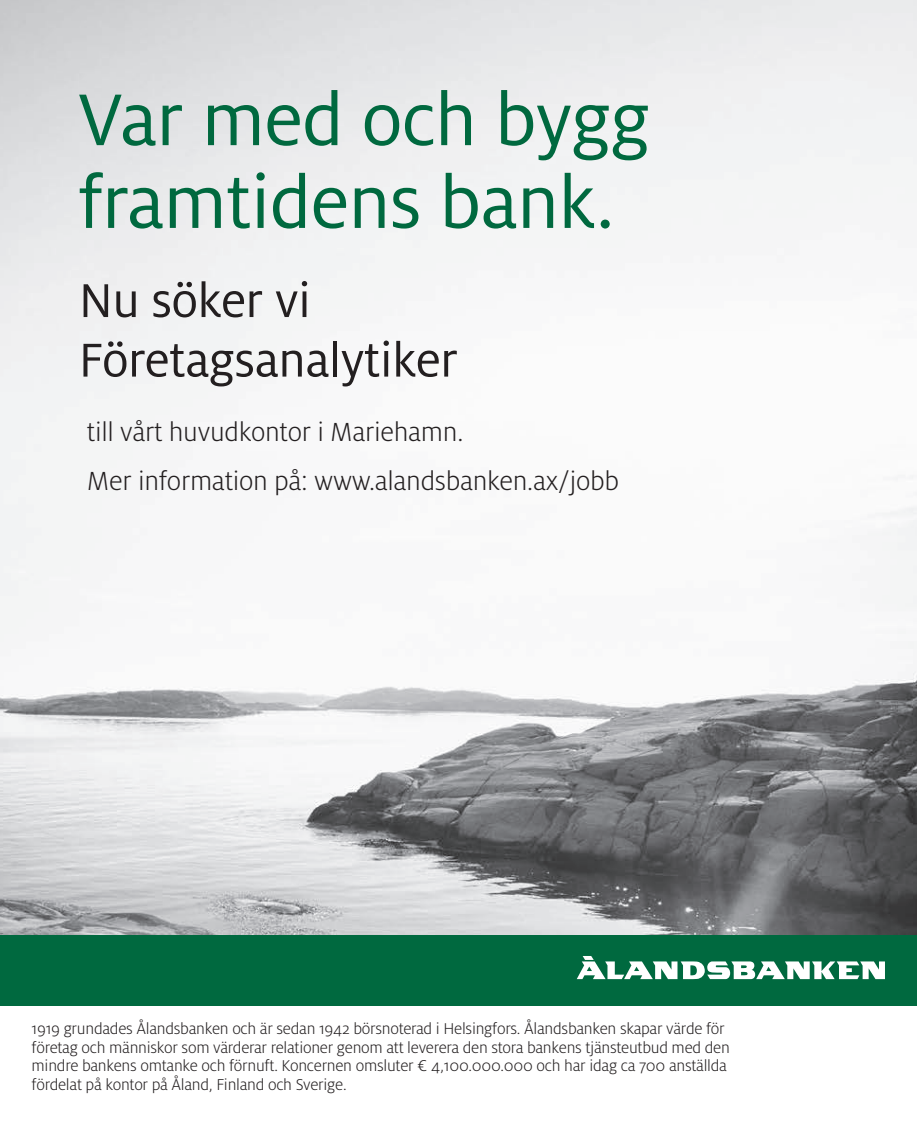
<style>
.page{position:relative;width:917px;height:1134px;background:#fff}
.page>*{position:absolute;margin:0;border:0;box-sizing:border-box;transform-origin:0 0}
.t1{font:81.2px/82.8px "Milo OT";letter-spacing:-.01em;color:#00693f}
.t2{font:52.4px/59.6px "Milo OT";letter-spacing:-.01em;color:#231f20}
.t3{font:300 29.2px/49.2px "Milo OT";letter-spacing:-.01em;color:#231f20}
.t4{font:300 17.2px/18.8px "Milo OT";letter-spacing:-.015em;color:#231f20}
</style>
<div class="page">
<img style="left:0;top:0;width:916px;height:935px">
<div style="left:0;top:935px;width:916px;height:70px;background:#00693f"></div>
<svg style="left:577px;top:956px;width:307px;height:23px"></svg>
<h1 class="t1" style="left:78px;top:83px;width:573px">Var med och bygg framtidens bank.</h1>
<h2 class="t2" style="left:79px;top:274px;width:380px">Nu söker vi<br>Företagsanalytiker</h2>
<h3 class="t3" style="left:87px;top:407px;width:533px">till vårt huvudkontor i Mariehamn.<br>Mer information på: www.alandsbanken.ax/jobb</h3>
<p class="t4" style="left:32px;top:1019px;width:699px">1919 grundades Ålandsbanken och är sedan 1942 börsnoterad i Helsingfors. Ålandsbanken skapar värde för företag och människor som värderar relationer genom att leverera den stora bankens tjänsteutbud med den mindre bankens omtanke och förnuft. Koncernen omsluter € 4,100.000.000 och har idag ca 700 anställda fördelat på kontor på Åland, Finland och Sverige.</p>
</div>
